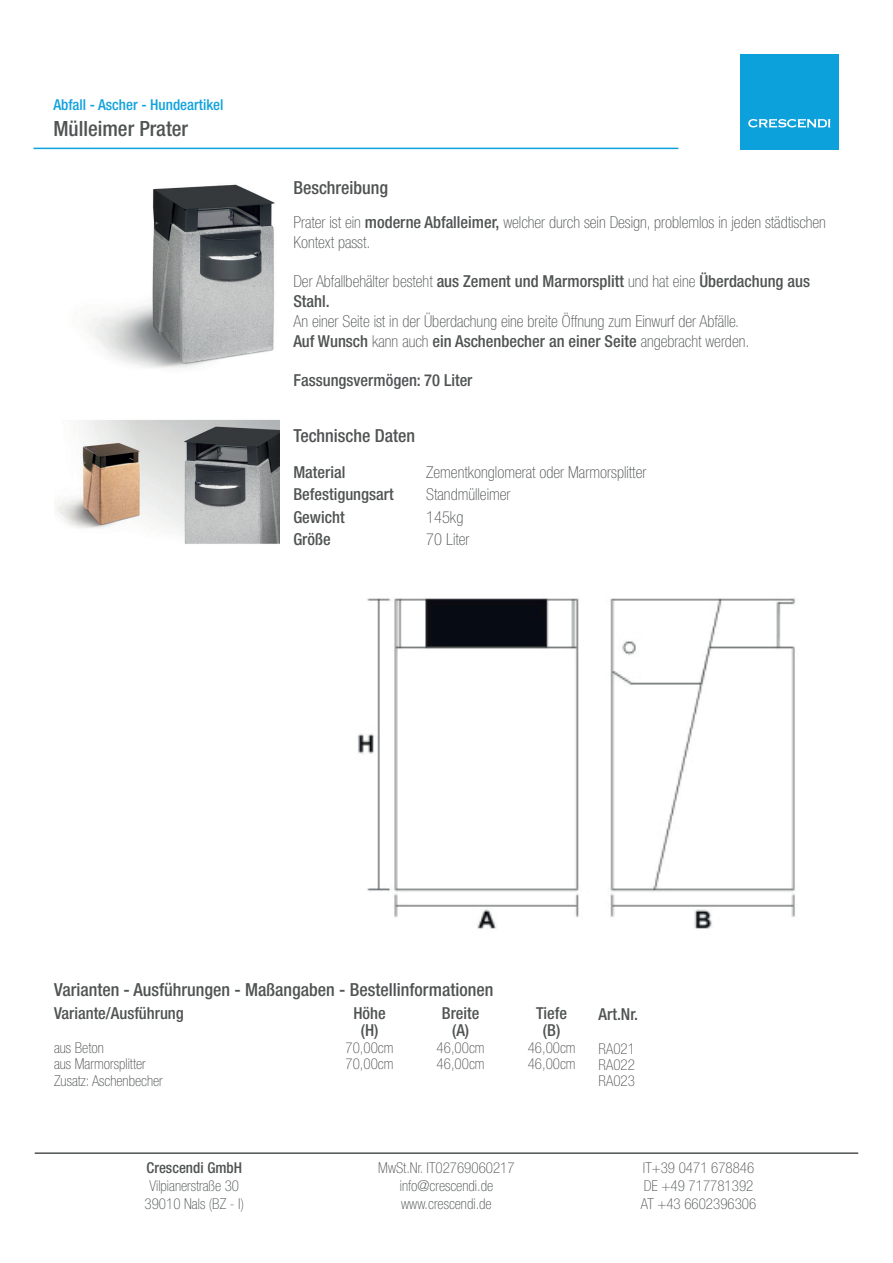
<style>
.page{position:relative;width:893px;height:1263px;background:#fff}
.page>*{position:absolute;margin:0;border:0;box-sizing:border-box;transform-origin:0 0}
.t1{font:500 condensed 21px "Helvetica Neue LT Std";color:#505353}
.t2{font:500 condensed 18px "Helvetica Neue LT Std";color:#505353}
.t3{font:100 condensed 16.5px/22.5px "Helvetica Neue LT Std";color:#505353}
.t4{font:500 condensed 16.5px/22.5px "Helvetica Neue LT Std";color:#505353}
.t5{font:100 condensed 15px/18px "Helvetica Neue LT Std";color:#505353}
.t6{font:500 condensed 15px "Helvetica Neue LT Std";color:#0fa2dd}
.t7{font:500 condensed 15px "Helvetica Neue LT Std";color:#505353}
.s1{font-weight:500}
.s2{font-weight:100}
</style>
<div class="page">
<div style="left:741px;top:54px;width:98px;height:95px;background:#0da1dc"></div>
<svg style="left:748px;top:119px;width:82px;height:9px"></svg>
<hr style="left:33px;top:148px;width:645px;height:1px;background:#0fa2dd">
<hr style="left:35px;top:1152px;width:823px;height:2px;background:#505353">
<img style="left:88px;top:184px;width:187px;height:184px">
<img style="left:57px;top:420px;width:222px;height:124px">
<img style="left:358px;top:598px;width:437px;height:331px">
<p class="t6" style="left:53px;top:96px;width:172px">Abfall - Ascher - Hundeartikel</p>
<p class="t1" style="left:53px;top:116px;width:136px">Mülleimer Prater</p>
<p class="t2" style="left:293px;top:176px;width:96px">Beschreibung</p>
<p class="t3" style="left:293px;top:212px;width:534px;line-height:19.8px">Prater ist ein <span class="s1">moderne Abfalleimer,</span> welcher durch sein Design, problemlos in jeden städtischen<br>Kontext passt.</p>
<p class="t4" style="left:293px;top:271px;width:518px;line-height:19.8px"><span class="s2">Der Abfallbehälter besteht</span> aus Zement und Marmorsplitt <span class="s2">und hat eine</span> Überdachung aus<br>Stahl.</p>
<p class="t3" style="left:293px;top:311px;width:457px;line-height:19.8px">An einer Seite ist in der Überdachung eine breite Öffnung zum Einwurf der Abfälle.<br><span class="s1">Auf Wunsch</span> kann auch <span class="s1">ein Aschenbecher an einer Seite</span> angebracht werden.</p>
<p class="t4" style="left:293px;top:369px;width:181px">Fassungsvermögen: 70 Liter</p>
<p class="t2" style="left:293px;top:425px;width:123px">Technische Daten</p>
<p class="t4" style="left:293px;top:460px;width:102px">Material<br>Befestigungsart<br>Gewicht<br>Größe</p>
<p class="t3" style="left:426px;top:461px;width:222px">Zementkonglomerat oder Marmorsplitter<br>Standmülleimer<br>145kg<br>70 Liter</p>
<p class="t2" style="left:54px;top:979px;width:441px">Varianten - Ausführungen - Maßangaben - Bestellinformationen</p>
<p class="t4" style="left:54px;top:1002px;width:131px">Variante/Ausführung</p>
<p class="t4" style="left:353px;top:1002px;width:34px">Höhe</p>
<p class="t4" style="left:599px;top:1003px;width:41px">Art.Nr.</p>
<p class="t4" style="left:361px;top:1018px;width:19px">(H)</p>
<p class="t4" style="left:442px;top:1005px;width:39px;line-height:16.5px;text-align:center">Breite (A)</p>
<p class="t4" style="left:536px;top:1005px;width:32px;line-height:16.5px;text-align:center">Tiefe (B)</p>
<p class="t5" style="left:54px;top:1039px;width:110px;line-height:16.8px">aus Beton<br>aus Marmorsplitter<br>Zusatz: Aschenbecher</p>
<p class="t5" style="left:599px;top:1040px;width:38px;line-height:16.2px;text-align:justify">RA021<br>RA022<br>RA023</p>
<p class="t5" style="left:346px;top:1039px;width:49px;line-height:16.8px">70,00cm<br>70,00cm</p>
<p class="t5" style="left:528px;top:1039px;width:49px;line-height:16.8px">46,00cm<br>46,00cm</p>
<p class="t5" style="left:437px;top:1039px;width:49px;line-height:16.8px">46,00cm<br>46,00cm</p>
<p class="t7" style="left:147px;top:1159px;width:97px">Crescendi GmbH</p>
<p class="t5" style="left:145px;top:1176px;width:101px;text-align:center">Vilpianerstraße 30<br>39010 Nals (BZ - I)</p>
<p class="t5" style="left:378px;top:1158px;width:138px;text-align:center">MwSt.Nr. IT02769060217 info@crescendi.de www.crescendi.de</p>
<p class="t5" style="left:641px;top:1158px;width:117px">IT+39 0471 678846<br>DE +49 717781392<br>AT +43 6602396306</p>
</div>
